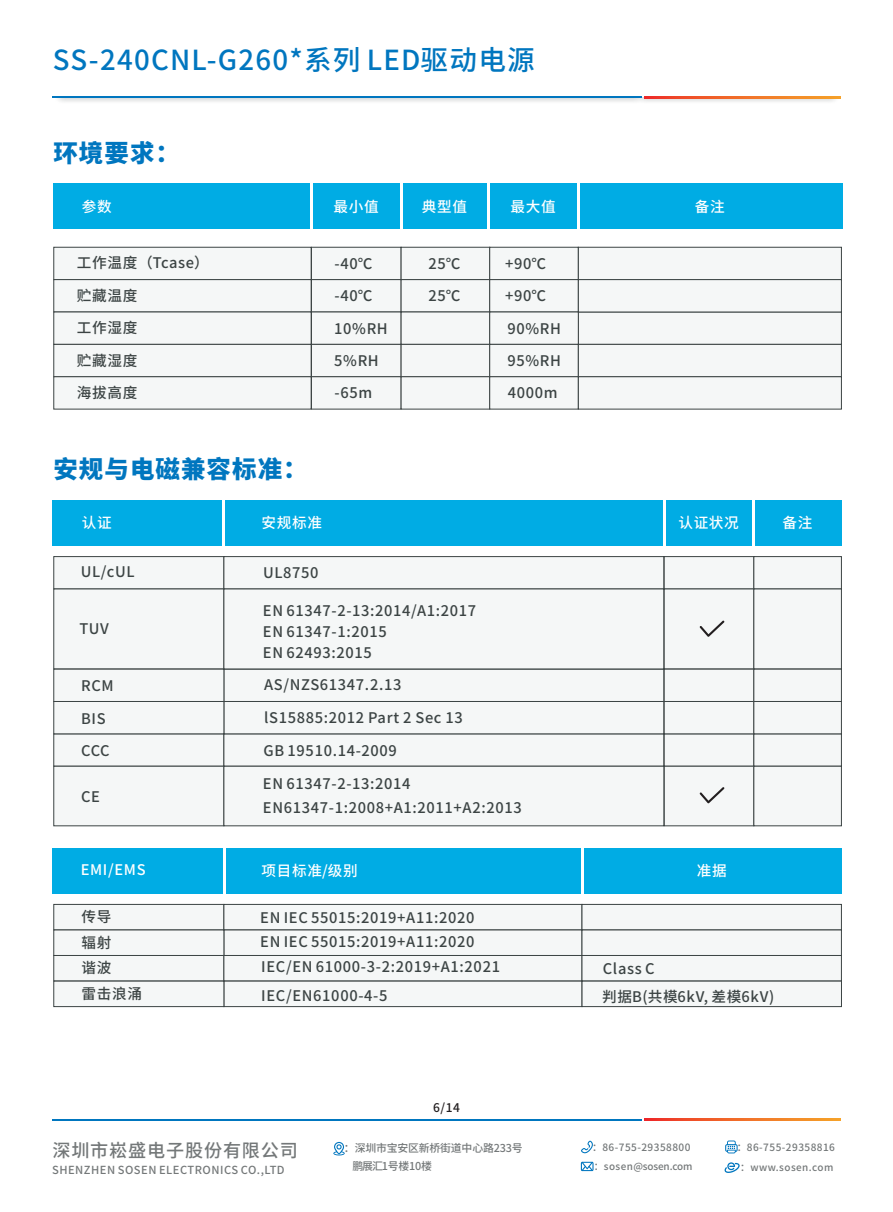
<style>
.page{position:relative;width:893px;height:1212px;background:#fff}
.page>*{position:absolute;margin:0;border:0;box-sizing:border-box;transform-origin:0 0}
.t1{font:500 27.6px "Source Han Sans CN";letter-spacing:.045em;color:#0076bf}
.t2{font:800 24.45px "Source Han Sans CN";letter-spacing:.045em;color:#0076bf}
.t3{font:500 18.15px "Source Han Sans CN";letter-spacing:.045em;color:#747879}
.t4{font:500 14.7px/21.1px "Source Han Sans CN";letter-spacing:.045em;color:#3c4444}
.t5{font:500 14.7px "Source Han Sans CN";letter-spacing:.045em;color:#fff}
.t6{font:500 12px "Source Han Sans CN";color:#231f20}
.t7{font:500 11.1px "Source Han Sans CN";letter-spacing:.045em;color:#747879}
.t8{font:500 10.95px "Source Han Sans CN";letter-spacing:-.02em;color:#747879}
.t9{font:10.95px "Source Han Sans CN";letter-spacing:-.02em;color:#747879}
.t10{font:500 10.05px "Source Han Sans CN";letter-spacing:.045em;color:#747879}
.t11{font:500 9.9px "Source Han Sans CN";letter-spacing:-.01em;color:#747879}
.t12{font:500 9.9px "Source Han Sans CN";letter-spacing:.045em;color:#747879}
.s1{font-weight:400}
.s2{font-weight:500}
</style>
<div class="page">
<img style="left:58px;top:98px;width:782px;height:4px">
<hr style="left:53px;top:97px;width:589px;height:1px;background:#0076bf">
<svg style="left:644px;top:97px;width:196px;height:1px"></svg>
<svg style="left:333px;top:1142px;width:12px;height:13px"></svg>
<svg style="left:581px;top:1140px;width:12px;height:13px"></svg>
<svg style="left:725px;top:1140px;width:13px;height:13px"></svg>
<svg style="left:724px;top:1162px;width:16px;height:11px"></svg>
<svg style="left:581px;top:1162px;width:12px;height:9px"></svg>
<hr style="left:53px;top:1119px;width:589px;height:1px;background:#0076bf">
<svg style="left:644px;top:1119px;width:196px;height:1px"></svg>
<svg style="left:53px;top:246px;width:789px;height:164px"></svg>
<div style="left:53px;top:184px;width:789px;height:45px;background:#00ace4"></div>
<hr style="left:401px;top:182px;width:2px;height:59px;background:#fff">
<hr style="left:487px;top:182px;width:3px;height:60px;background:#fff">
<hr style="left:578px;top:182px;width:2px;height:60px;background:#fff">
<hr style="left:310px;top:181px;width:3px;height:59px;background:#fff">
<div style="left:52px;top:500px;width:789px;height:45px;background:#00ace4"></div>
<hr style="left:223px;top:498px;width:2px;height:59px;background:#fff">
<hr style="left:753px;top:498px;width:2px;height:59px;background:#fff">
<hr style="left:663px;top:495px;width:2px;height:60px;background:#fff">
<div style="left:52px;top:848px;width:789px;height:46px;background:#00ace4"></div>
<hr style="left:223px;top:839px;width:2px;height:59px;background:#fff">
<hr style="left:581px;top:843px;width:2px;height:59px;background:#fff">
<svg style="left:53px;top:903px;width:789px;height:104px"></svg>
<div style="left:53px;top:556px;width:789px;height:271px;background:#f5f7f7"></div>
<h1 class="t1" style="left:53px;top:46px;width:484px">SS-240CNL-G260*<span class="s1">系列</span> LED驱动电源</h1>
<h2 class="t2" style="left:53px;top:140px;width:128px">环境要求：</h2>
<p class="t5" style="left:82px;top:199px;width:31px">参数</p>
<p class="t5" style="left:333px;top:199px;width:47px">最小值</p>
<p class="t5" style="left:422px;top:199px;width:47px">典型值</p>
<p class="t5" style="left:511px;top:199px;width:47px">最大值</p>
<p class="t5" style="left:695px;top:199px;width:31px">备注</p>
<p class="t4" style="left:77px;top:252px;width:134px">工作温度（Tcase<span class="s1">）</span></p>
<p class="t4" style="left:77px;top:285px;width:62px">贮藏温度</p>
<p class="t4" style="left:77px;top:312px;width:62px;line-height:32.2px">工作湿度贮藏湿度</p>
<p class="t4" style="left:77px;top:382px;width:62px">海拔高度</p>
<p class="t4" style="left:334px;top:253px;width:39px">-40℃</p>
<p class="t4" style="left:334px;top:285px;width:39px">-40℃</p>
<p class="t4" style="left:334px;top:312px;width:55px;line-height:32.4px">10%RH<br>5%RH</p>
<p class="t4" style="left:334px;top:382px;width:39px">-65m</p>
<p class="t4" style="left:429px;top:253px;width:34px">25℃</p>
<p class="t4" style="left:429px;top:285px;width:34px">25℃</p>
<p class="t4" style="left:505px;top:253px;width:43px">+90℃</p>
<p class="t4" style="left:505px;top:285px;width:43px">+90℃</p>
<p class="t4" style="left:507px;top:318px;width:55px">90%RH</p>
<p class="t4" style="left:507px;top:350px;width:55px">95%RH</p>
<p class="t4" style="left:508px;top:382px;width:51px">4000m</p>
<h2 class="t2" style="left:53px;top:457px;width:256px">安规与电磁兼容标准：</h2>
<p class="t5" style="left:82px;top:515px;width:31px">认证</p>
<p class="t5" style="left:261px;top:515px;width:62px">安规标准</p>
<p class="t5" style="left:678px;top:515px;width:62px">认证状况</p>
<p class="t5" style="left:782px;top:515px;width:31px">备注</p>
<p class="t4" style="left:81px;top:561px;width:55px">UL/cUL</p>
<p class="t4" style="left:263px;top:562px;width:57px">UL8750</p>
<p class="t4" style="left:79px;top:617px;width:31px">TUV</p>
<p class="t4" style="left:81px;top:675px;width:34px">RCM</p>
<p class="t4" style="left:263px;top:600px;width:215px">EN 61347-2-13:2014/A1:2017<br>EN 61347-1:2015<br>EN 62493:2015</p>
<p class="t4" style="left:264px;top:674px;width:139px">AS/NZS61347.2.13</p>
<p class="t4" style="left:81px;top:707px;width:26px">BIS</p>
<p class="t4" style="left:264px;top:707px;width:200px">lS15885:2012 Part 2 Sec 13</p>
<p class="t4" style="left:81px;top:739px;width:30px">CCC</p>
<p class="t4" style="left:81px;top:785px;width:20px">CE</p>
<p class="t4" style="left:264px;top:739px;width:135px">GB 19510.14-2009</p>
<p class="t4" style="left:263px;top:772px;width:260px;line-height:23.9px">EN 61347-2-13:2014<br>EN61347-1:2008+A1:2011+A2:2013</p>
<p class="t5" style="left:81px;top:862px;width:66px">EMI/EMS</p>
<p class="t5" style="left:261px;top:863px;width:98px">项目标准/级别</p>
<p class="t5" style="left:697px;top:863px;width:31px">准据</p>
<p class="t4" style="left:260px;top:905px;width:241px;line-height:24.8px">EN IEC 55015:2019+A11:2020<br>EN IEC 55015:2019+A11:2020<br>IEC/EN 61000-3-2:2019+A1:2021</p>
<p class="t4" style="left:81px;top:904px;width:32px;line-height:25.5px;text-align:justify">传导辐射谐波</p>
<p class="t4" style="left:603px;top:958px;width:53px">Class C</p>
<p class="t4" style="left:82px;top:983px;width:62px">雷击浪涌</p>
<p class="t4" style="left:261px;top:985px;width:128px">IEC/EN61000-4-5</p>
<p class="t4" style="left:602px;top:985px;width:174px">判据B<span class="s1">(</span>共模6kV, 差模6kV<span class="s1">)</span></p>
<p class="t3" style="left:52px;top:1141px;width:247px">深圳市崧盛电子股份有限公司</p>
<p class="t7" style="left:52px;top:1164px;width:234px">SHENZHEN SOSEN ELECTRONICS CO.,LTD</p>
<p class="t6" style="left:433px;top:1101px;width:28px">6/14</p>
<p class="t8" style="left:344px;top:1143px;width:180px">：深圳市宝安区新桥街道中心路233<span class="s1">号</span></p>
<p class="t10" style="left:592px;top:1142px;width:100px">：86-755-29358800</p>
<p class="t9" style="left:353px;top:1161px;width:81px"><span class="s2">鹏展汇</span>1号楼10楼</p>
<p class="t10" style="left:737px;top:1142px;width:100px">：86-755-29358816</p>
<p class="t11" style="left:594px;top:1161px;width:100px">：sosen@sosen.com</p>
<p class="t12" style="left:740px;top:1162px;width:95px"><span class="s1">：</span>www.sosen.com</p>
</div>
